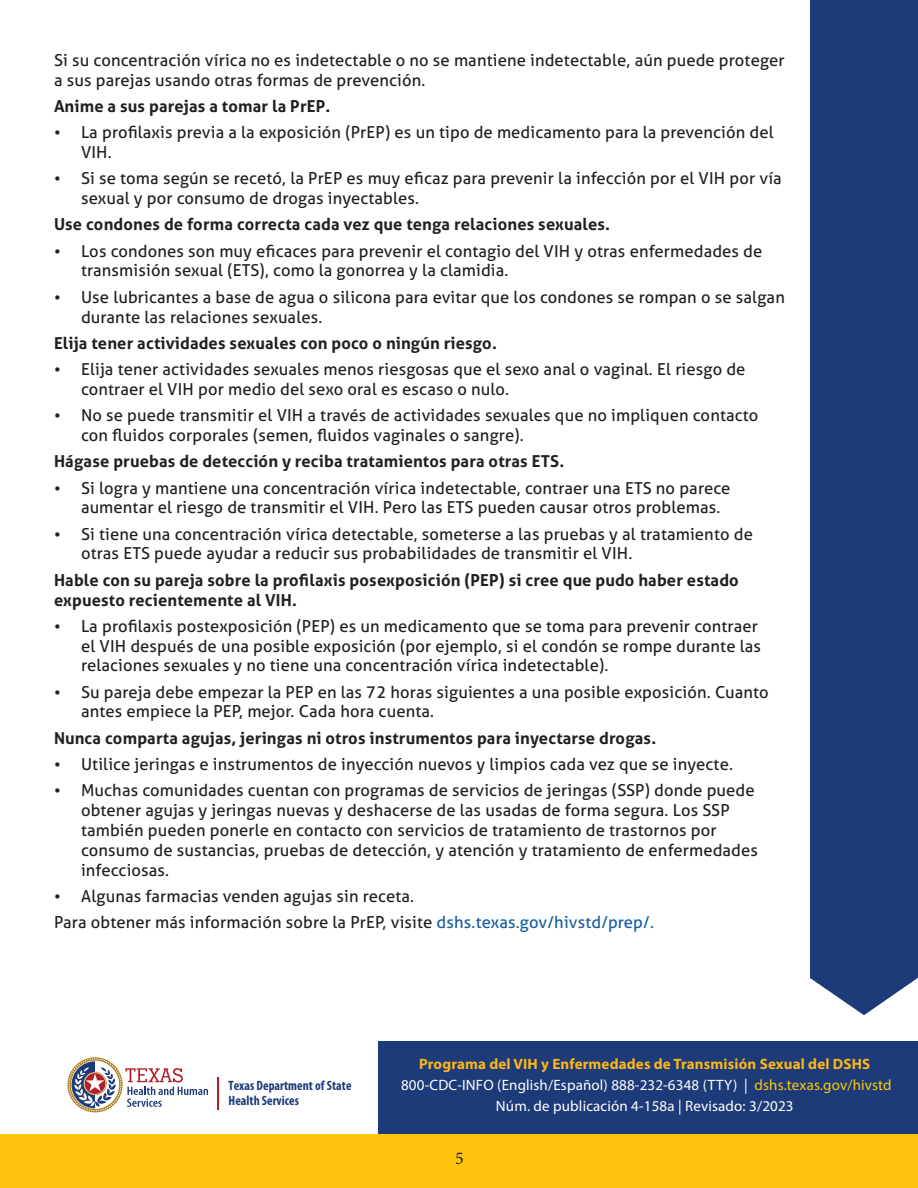
<style>
.page{position:relative;width:918px;height:1188px;background:#fff}
.page>*{position:absolute;margin:0;border:0;box-sizing:border-box;transform-origin:0 0}
.t1{font:18px "Minion Pro";color:#231f20}
.body_copy{font:16.5px/19.8px "Aller";letter-spacing:.01em;color:#231f20}
.body_copy-2{font:700 16.5px/19.8px "Aller";letter-spacing:.01em;color:#231f20}
.t2{font:15px/21.3px "Myriad Pro";letter-spacing:.01em;color:#fff;text-align:center}
.t3{font:700 condensed 13.5px/15.8px "Myriad Pro";letter-spacing:.005em;color:#1d3b78}
.s1{color:#175d9e}
.s2{font-weight:700;color:#fcb619}
.s3{color:#fec80b}
</style>
<div class="page">
<div style="left:378px;top:1041px;width:540px;height:93px;background:#1d3b78"></div>
<div style="left:0;top:1134px;width:918px;height:54px;background:#fec40e"></div>
<hr style="left:218px;top:1078px;width:1px;height:32px;background:#b31e27">
<svg style="left:68px;top:1057px;width:140px;height:55px"></svg>
<div style="left:810px;top:0;width:108px;height:1015px;background:#1d3b78"></div>
<p class="body_copy" style="left:54px;top:50px;width:732px">Si su concentración vírica no es indetectable o no se mantiene indetectable, aún puede proteger a sus parejas usando otras formas de prevención.</p>
<p class="body_copy-2" style="left:54px;top:96px;width:278px">Anime a sus parejas a tomar la PrEP.</p>
<p class="body_copy" style="left:81px;top:122px;width:694px;text-indent:-27px">• La profilaxis previa a la exposición (PrEP) es un tipo de medicamento para la prevención del<br>VIH.</p>
<p class="body_copy" style="left:81px;top:168px;width:702px;text-indent:-27px">• Si se toma según se recetó, la PrEP es muy eficaz para prevenir la infección por el VIH por vía sexual y por consumo de drogas inyectables.</p>
<p class="body_copy-2" style="left:54px;top:214px;width:558px">Use condones de forma correcta cada vez que tenga relaciones sexuales.</p>
<p class="body_copy" style="left:81px;top:241px;width:683px;text-indent:-27px">• Los condones son muy eficaces para prevenir el contagio del VIH y otras enfermedades de transmisión sexual (ETS), como la gonorrea y la clamidia.</p>
<p class="body_copy" style="left:81px;top:287px;width:705px;text-indent:-27px">• Use lubricantes a base de agua o silicona para evitar que los condones se rompan o se salgan durante las relaciones sexuales.</p>
<p class="body_copy-2" style="left:54px;top:333px;width:444px">Elija tener actividades sexuales con poco o ningún riesgo.</p>
<p class="body_copy" style="left:81px;top:359px;width:666px;text-indent:-27px">• Elija tener actividades sexuales menos riesgosas que el sexo anal o vaginal. El riesgo de contraer el VIH por medio del sexo oral es escaso o nulo.</p>
<p class="body_copy" style="left:81px;top:405px;width:679px;text-indent:-27px">• No se puede transmitir el VIH a través de actividades sexuales que no impliquen contacto con fluidos corporales (semen, fluidos vaginales o sangre).</p>
<p class="body_copy-2" style="left:54px;top:451px;width:512px">Hágase pruebas de detección y reciba tratamientos para otras ETS.</p>
<p class="body_copy" style="left:81px;top:478px;width:651px;text-indent:-27px">• Si logra y mantiene una concentración vírica indetectable, contraer una ETS no parece aumentar el riesgo de transmitir el VIH. Pero las ETS pueden causar otros problemas.</p>
<p class="body_copy" style="left:81px;top:524px;width:673px;text-indent:-27px">• Si tiene una concentración vírica detectable, someterse a las pruebas y al tratamiento de otras ETS puede ayudar a reducir sus probabilidades de transmitir el VIH.</p>
<p class="body_copy-2" style="left:54px;top:570px;width:686px">Hable con su pareja sobre la profilaxis posexposición (PEP) si cree que pudo haber estado expuesto recientemente al VIH.</p>
<p class="body_copy" style="left:81px;top:616px;width:682px;text-indent:-27px">• La profilaxis postexposición (PEP) es un medicamento que se toma para prevenir contraer el VIH después de una posible exposición (por ejemplo, si el condón se rompe durante las relaciones sexuales y no tiene una concentración vírica indetectable).</p>
<p class="body_copy" style="left:81px;top:682px;width:689px;text-indent:-27px">• Su pareja debe empezar la PEP en las 72 horas siguientes a una posible exposición. Cuanto antes empiece la PEP, mejor. Cada hora cuenta.</p>
<p class="body_copy-2" style="left:54px;top:728px;width:604px">Nunca comparta agujas, jeringas ni otros instrumentos para inyectarse drogas.</p>
<p class="body_copy" style="left:54px;top:754px;width:681px">• Utilice jeringas e instrumentos de inyección nuevos y limpios cada vez que se inyecte.</p>
<p class="body_copy" style="left:81px;top:780px;width:679px;text-indent:-27px">• Muchas comunidades cuentan con programas de servicios de jeringas (SSP) donde puede obtener agujas y jeringas nuevas y deshacerse de las usadas de forma segura. Los SSP también pueden ponerle en contacto con servicios de tratamiento de trastornos por consumo de sustancias, pruebas de detección, y atención y tratamiento de enfermedades infecciosas.</p>
<p class="body_copy" style="left:54px;top:886px;width:362px">• Algunas farmacias venden agujas sin receta.</p>
<p class="body_copy" style="left:54px;top:912px;width:602px">Para obtener más información sobre la PrEP, visite <span class="s1">dshs.texas.gov/hivstd/prep/.</span></p>
<p class="t3" style="left:229px;top:1077px;width:125px">Texas Department of State<br>Health Services</p>
<p class="t2" style="left:401px;top:1053px;width:492px"><span class="s2">Programa del VIH y Enfermedades de Transmisión Sexual del DSHS<br></span>800-CDC-INFO (English/Español) 888-232-6348 (TTY) | <span class="s3">dshs.texas.gov/hivstd<br></span>Núm. de publicación 4-158a | Revisado: 3/2023</p>
<p class="t1" style="left:455px;top:1147px;width:10px">5</p>
</div>
